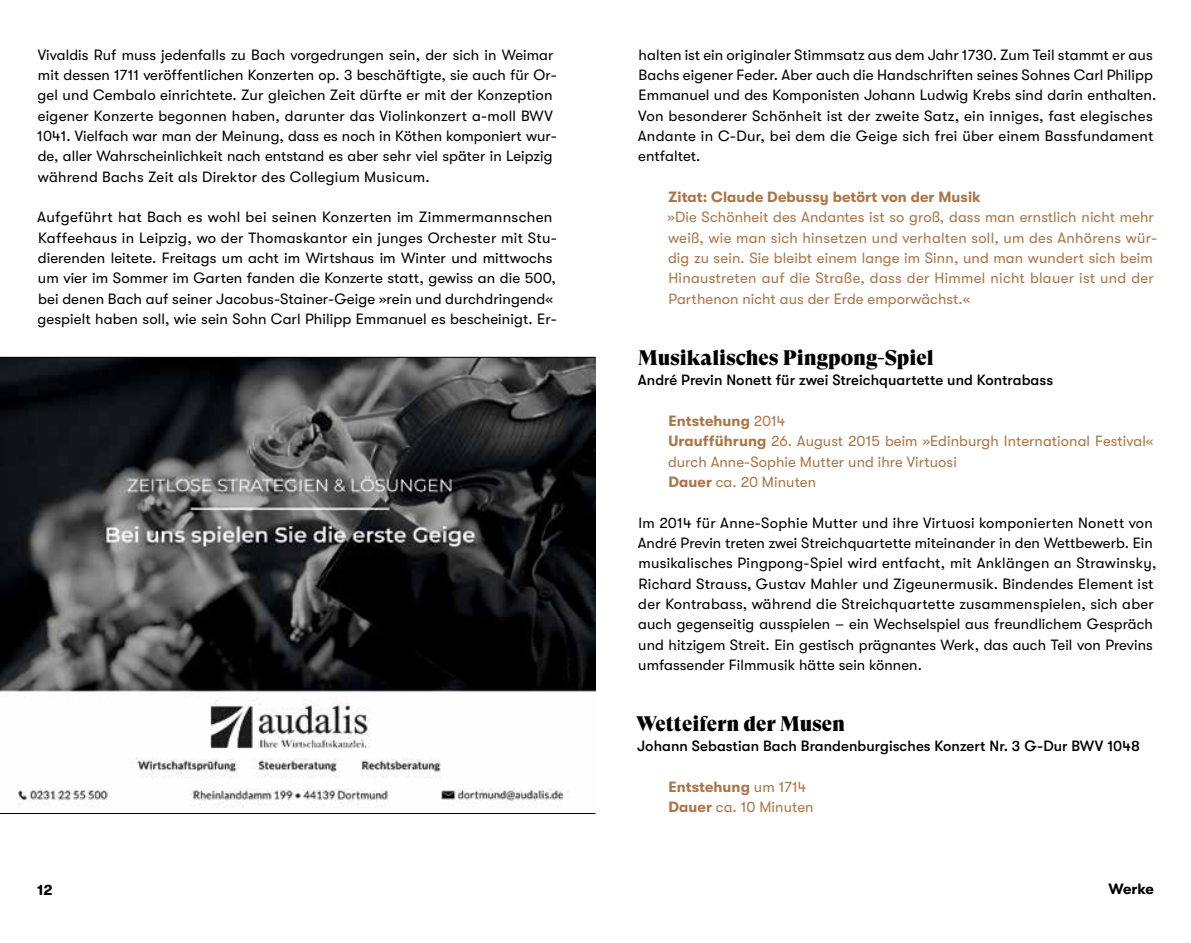
<style>
.page{position:relative;width:1191px;height:943px;background:#fff}
.page>*{position:absolute;margin:0;border:0;box-sizing:border-box;transform-origin:0 0}
.t1{font:21px "GT Super Display Super";color:#000}
.t2{font:14.88px/20.3px "GT Walsheim";letter-spacing:.005em;color:#000}
.t3{font:14.88px/20.3px "GT Walsheim";letter-spacing:.005em;color:#ab7648}
.t4{font:500 14.88px "GT Walsheim";letter-spacing:.005em;color:#000}
.t5{font:700 14.88px "GT Walsheim";letter-spacing:.005em;color:#ab7648}
.t6{font:700 14.88px "GT Walsheim";color:#000}
.s1{font-weight:700}
</style>
<div class="page">
<img style="left:0;top:357px;width:596px;height:457px">
<hr style="left:0;top:357px;width:595px;height:1px;background:#000">
<hr style="left:0;top:813px;width:595px;height:1px;background:#000">
<p class="t2" style="left:37px;top:44px;width:521px">Vivaldis Ruf muss jedenfalls zu Bach vorgedrungen sein, der sich in Weimar mit dessen 1711 veröffentlichen Konzerten op. 3 beschäftigte, sie auch für Or&shy;gel und Cembalo einrichtete. Zur gleichen Zeit dürfte er mit der Konzeption eigener Konzerte begonnen haben, darunter das Violinkonzert a-moll BWV 1041. Vielfach war man der Meinung, dass es noch in Köthen komponiert wur&shy;de, aller Wahrscheinlichkeit nach entstand es aber sehr viel später in Leipzig während Bachs Zeit als Direktor des Collegium Musicum.</p>
<p class="t2" style="left:37px;top:207px;width:521px">Aufgeführt hat Bach es wohl bei seinen Konzerten im Zimmermannschen Kaffeehaus in Leipzig, wo der Thomaskantor ein junges Orchester mit Stu&shy;dierenden leitete. Freitags um acht im Wirtshaus im Winter und mittwochs um vier im Sommer im Garten fanden die Konzerte statt, gewiss an die 500, bei denen Bach auf seiner Jacobus-Stainer-Geige »rein und durchdringend« gespielt haben soll, wie sein Sohn Carl Philipp Emmanuel es bescheinigt. Er-</p>
<p class="t2" style="left:638px;top:44px;width:520px">halten ist ein originaler Stimmsatz aus dem Jahr 1730. Zum Teil stammt er aus Bachs eigener Feder. Aber auch die Handschriften seines Sohnes Carl Philipp Emmanuel und des Komponisten Johann Ludwig Krebs sind darin enthalten.<br>Von besonderer Schönheit ist der zweite Satz, ein inniges, fast elegisches Andante in C-Dur, bei dem die Geige sich frei über einem Bassfundament entfaltet.</p>
<p class="t5" style="left:668px;top:188px;width:314px">Zitat: Claude Debussy betört von der Musik</p>
<p class="t3" style="left:667px;top:207px;width:491px">»Die Schönheit des Andantes ist so groß, dass man ernstlich nicht mehr weiß, wie man sich hinsetzen und verhalten soll, um des Anhörens wür&shy;dig zu sein. Sie bleibt einem lange im Sinn, und man wundert sich beim Hinaustreten auf die Straße, dass der Himmel nicht blauer ist und der Parthenon nicht aus der Erde emporwächst.«</p>
<h1 class="t1" style="left:638px;top:346px;width:297px">Musikalisches Pingpong-Spiel</h1>
<p class="t4" style="left:638px;top:371px;width:417px">André Previn Nonett für zwei Streichquartette und Kontrabass</p>
<p class="t3" style="left:668px;top:410px;width:487px"><span class="s1">Entstehung</span> 2014<br><span class="s1">Uraufführung</span> 26. August 2015 beim »Edinburgh International Festival« durch Anne-Sophie Mutter und ihre Virtuosi<br><span class="s1">Dauer</span> ca. 20 Minuten</p>
<p class="t2" style="left:638px;top:512px;width:520px">Im 2014 für Anne-Sophie Mutter und ihre Virtuosi komponierten Nonett von André Previn treten zwei Streichquartette miteinander in den Wettbewerb. Ein musikalisches Pingpong-Spiel wird entfacht, mit Anklängen an Strawinsky, Richard Strauss, Gustav Mahler und Zigeunermusik. Bindendes Element ist der Kontrabass, während die Streichquartette zusammenspielen, sich aber auch gegenseitig ausspielen – ein Wechselspiel aus freundlichem Gespräch und hitzigem Streit. Ein gestisch prägnantes Werk, das auch Teil von Previns umfassender Filmmusik hätte sein können.</p>
<h1 class="t1" style="left:635px;top:712px;width:211px">Wetteifern der Musen</h1>
<p class="t4" style="left:637px;top:738px;width:504px">Johann Sebastian Bach Brandenburgisches Konzert Nr. 3 G-Dur BWV 1048</p>
<p class="t3" style="left:668px;top:777px;width:147px"><span class="s1">Entstehung</span> um 1714<br><span class="s1">Dauer</span> ca. 10 Minuten</p>
<p class="t6" style="left:37px;top:881px;width:17px">12</p>
<p class="t6" style="left:1108px;top:880px;width:47px">Werke</p>
</div>
